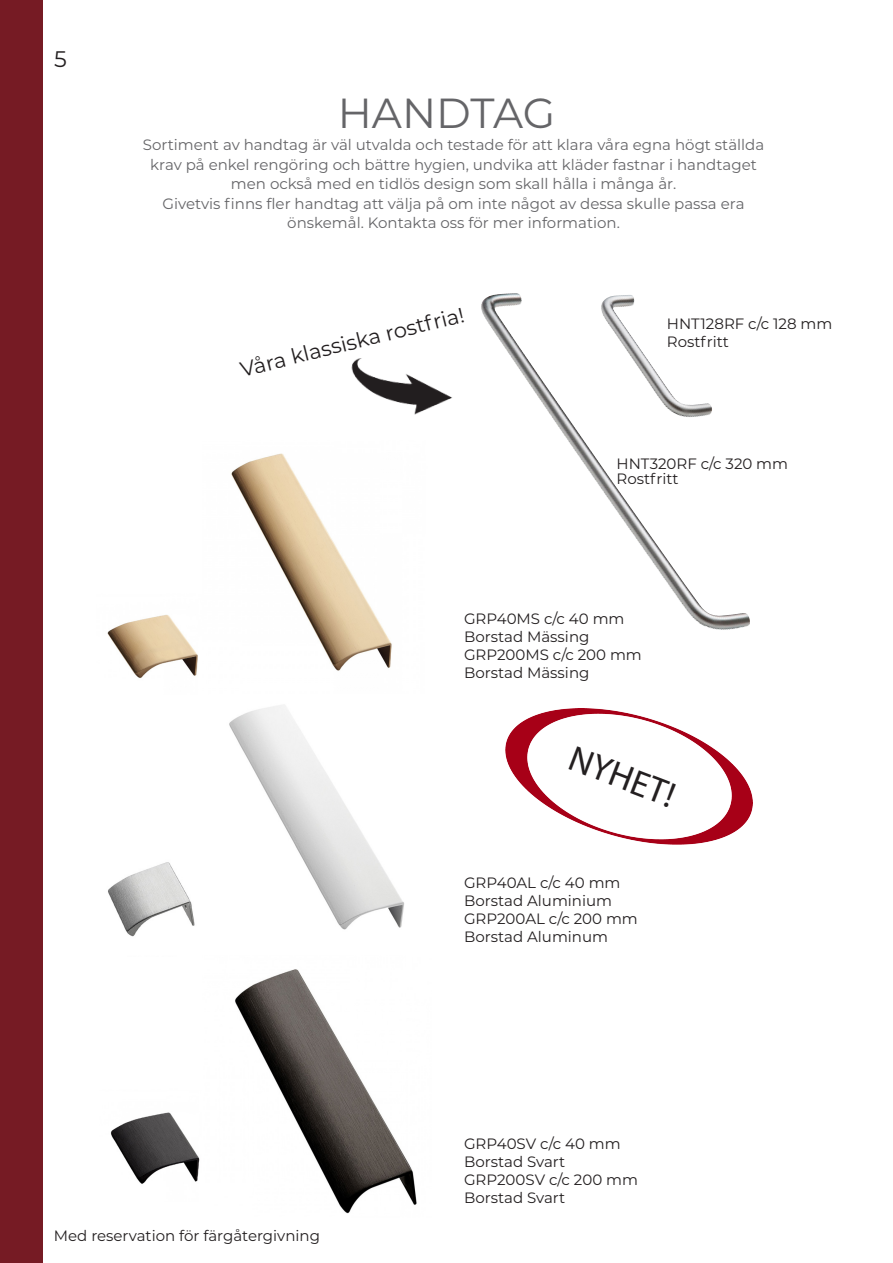
<style>
.page{position:relative;width:893px;height:1263px;background:#fff}
.page>*{position:absolute;margin:0;border:0;box-sizing:border-box;transform-origin:0 0}
.t1{font:42px "Montserrat";letter-spacing:-.005em;color:#656568}
.t2{font:36px "Myriad Pro";color:#231f20}
.t3{font:22.5px "Montserrat";color:#231f20}
.t4{font:21px "Montserrat";color:#231f20}
.t5{font:15px/19.5px "Montserrat";color:#656568;text-align:center}
.t6{font:15px "Montserrat";color:#231f20}
</style>
<div class="page">
<img style="left:481px;top:293px;width:269px;height:337px">
<img style="left:111px;top:1112px;width:89px;height:72px">
<img style="left:108px;top:862px;width:87px;height:75px">
<img style="left:229px;top:453px;width:188px;height:761px">
<img style="left:107px;top:571px;width:127px;height:124px">
<img style="left:351px;top:358px;width:101px;height:57px">
<img style="left:505px;top:708px;width:248px;height:136px">
<div style="left:0;top:0;width:43px;height:1263px;background:#761b24"></div>
<p class="t3" style="left:54px;top:43px;width:14px">5</p>
<p class="t1" style="left:338px;top:84px;width:219px">HANDTAG</p>
<p class="t5" style="left:143px;top:135px;width:623px">Sortiment av handtag är väl utvalda och testade för att klara våra egna högt ställda krav på enkel rengöring och bättre hygien, undvika att kläder fastnar i handtaget men också med en tidlös design som skall hålla i många år.</p>
<p class="t5" style="left:163px;top:193px;width:583px">Givetvis finns fler handtag att välja på om inte något av dessa skulle passa era</p>
<p class="t5" style="left:287px;top:213px;width:334px">önskemål. Kontakta oss för mer information.</p>
<p class="t4" style="left:237px;top:356px;width:232px;rotate:-14deg">Våra klassiska rostfria!</p>
<p class="t6" style="left:667px;top:313px;width:167px">HNT128RF c/c 128 mm</p>
<p class="t6" style="left:667px;top:331px;width:63px">Rostfritt</p>
<p class="t6" style="left:617px;top:453px;width:173px">HNT320RF c/c 320 mm</p>
<p class="t6" style="left:617px;top:468px;width:63px">Rostfritt</p>
<p class="t6" style="left:464px;top:609px;width:162px">GRP40MS c/c 40 mm</p>
<p class="t6" style="left:464px;top:627px;width:127px">Borstad Mässing</p>
<p class="t6" style="left:464px;top:645px;width:179px">GRP200MS c/c 200 mm</p>
<p class="t6" style="left:464px;top:663px;width:127px">Borstad Mässing</p>
<p class="t2" style="left:578px;top:736px;width:112px;rotate:21deg">NYHET!</p>
<p class="t6" style="left:464px;top:872px;width:158px">GRP40AL c/c 40 mm</p>
<p class="t6" style="left:464px;top:890px;width:150px">Borstad Aluminium</p>
<p class="t6" style="left:464px;top:908px;width:175px">GRP200AL c/c 200 mm</p>
<p class="t6" style="left:464px;top:926px;width:146px">Borstad Aluminum</p>
<p class="t6" style="left:464px;top:1133px;width:158px">GRP40SV c/c 40 mm</p>
<p class="t6" style="left:464px;top:1151px;width:103px">Borstad Svart</p>
<p class="t6" style="left:464px;top:1169px;width:175px">GRP200SV c/c 200 mm</p>
<p class="t6" style="left:464px;top:1187px;width:103px">Borstad Svart</p>
<p class="t6" style="left:54px;top:1225px;width:268px">Med reservation för färgåtergivning</p>
</div>
